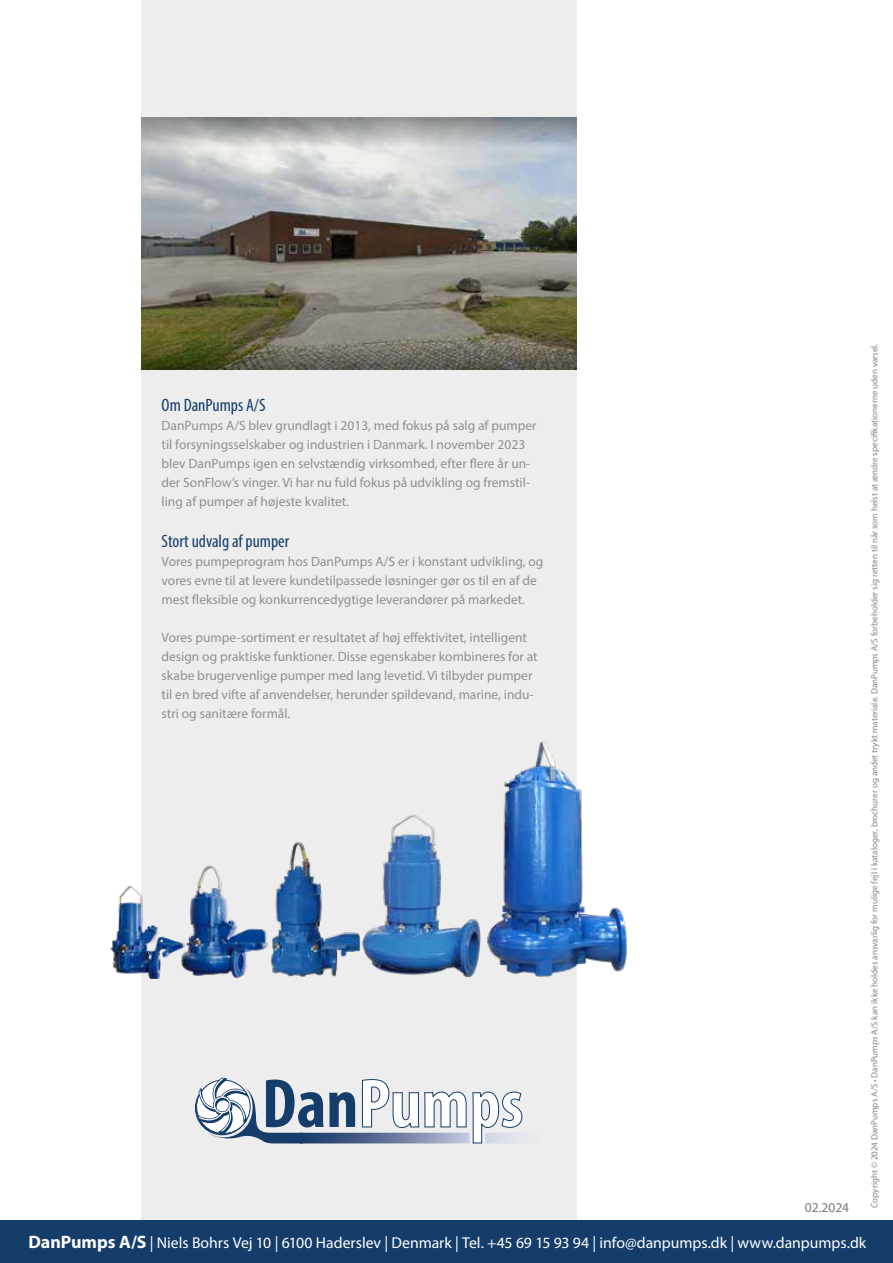
<style>
.page{position:relative;width:893px;height:1263px;background:#fff}
.page>*{position:absolute;margin:0;border:0;box-sizing:border-box;transform-origin:0 0}
.t1{font:condensed 18px "Myriad Pro";color:#143d6a}
.t2{font:15.75px "Myriad Pro";letter-spacing:-.005em;color:#fff}
.t3{font:13.5px/19px "Myriad Pro";color:#919090}
.t4{font:13.5px "Myriad Pro";color:#7a797a}
.t5{font:9px "Myriad Pro";color:#868585}
.s1{font-weight:700;font-size:18px}
</style>
<div class="page">
<div style="left:141px;top:0;width:436px;height:1263px;background:#ededed"></div>
<div style="left:0;top:1220px;width:893px;height:43px;background:#143d6a"></div>
<img style="left:141px;top:118px;width:436px;height:251px">
<div style="left:300px;top:1133px;width:170px;height:10px;background:#455a84"></div>
<div style="left:485px;top:1133px;width:54px;height:10px;background:#e8e9ec"></div>
<svg style="left:197px;top:1078px;width:158px;height:65px"></svg>
<svg style="left:362px;top:1079px;width:161px;height:65px"></svg>
<img style="left:110px;top:741px;width:517px;height:237px">
<h1 class="t1" style="left:162px;top:394px;width:105px">Om DanPumps A/S</h1>
<p class="t3" style="left:162px;top:415px;width:377px">DanPumps A/S blev grundlagt i 2013, med fokus på salg af pumper til forsyningsselskaber og industrien i Danmark. I november 2023 blev DanPumps igen en selvstændig virksomhed, efter flere år un&shy;der SonFlow’s vinger. Vi har nu fuld fokus på udvikling og fremstil&shy;ling af pumper af højeste kvalitet.</p>
<h1 class="t1" style="left:162px;top:530px;width:129px">Stort udvalg af pumper</h1>
<p class="t3" style="left:162px;top:551px;width:383px">Vores pumpeprogram hos DanPumps A/S er i konstant udvikling, og vores evne til at levere kundetilpassede løsninger gør os til en af de mest fleksible og konkurrencedygtige leverandører på markedet.</p>
<p class="t3" style="left:162px;top:628px;width:378px">Vores pumpe-sortiment er resultatet af høj effektivitet, intelligent design og praktiske funktioner. Disse egenskaber kombineres for at skabe brugervenlige pumper med lang levetid. Vi tilbyder pumper til en bred vifte af anvendelser, herunder spildevand, marine, indu&shy;stri og sanitære formål.</p>
<p class="t4" style="left:805px;top:1199px;width:46px">02.2024</p>
<p class="t5" style="left:869px;top:1208px;width:865px;rotate:-90deg">Copyright © 2024 DanPumps A/S • DanPumps A/S kan ikke holdes ansvarlig for mulige fejl i kataloger, brochurer og andet trykt materiale. DanPumps A/S forbeholder sig retten til når som helst at ændre specifikationerne uden varsel.</p>
<p class="t2" style="left:28px;top:1233px;width:839px"><span class="s1">DanPumps A/S</span> | Niels Bohrs Vej 10 | 6100 Haderslev | Denmark | Tel. +45 69 15 93 94 | info@danpumps.dk | www.danpumps.dk</p>
</div>
